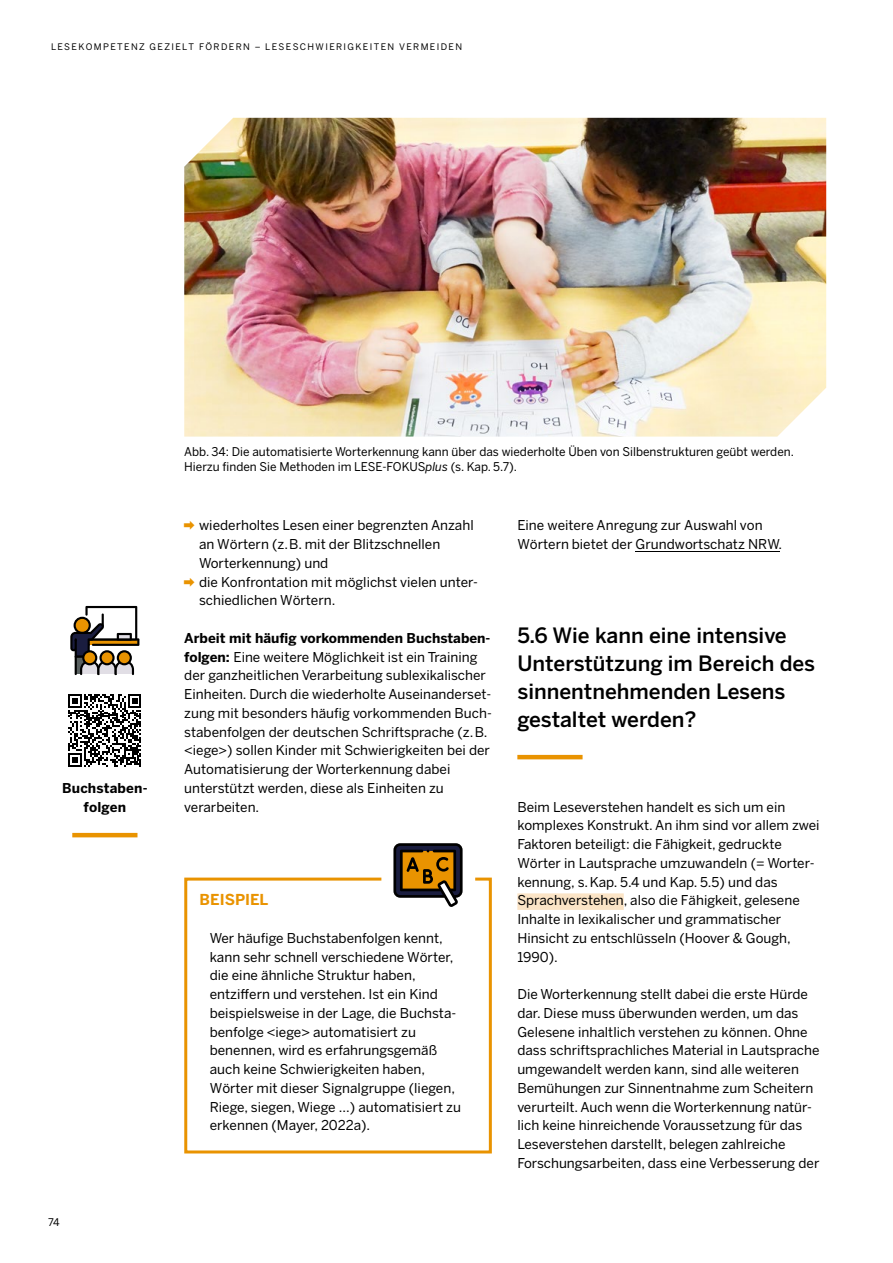
<style>
.page{position:relative;width:893px;height:1263px;background:#fff}
.page>*{position:absolute;margin:0;border:0;box-sizing:border-box;transform-origin:0 0}
.t1{font:500 21px/28px "Benton Sans";color:#000}
.t2{font:700 15px "Benton Sans";color:#e99300}
.t3{font:13.5px/18.8px "Benton Sans";color:#000}
.t4{font:700 13.5px/18.8px "Benton Sans";letter-spacing:.01em;color:#000;text-align:center}
.t5{font:12px/15px "Benton Sans";color:#000}
.t6{font:10.5px "Benton Sans";color:#000}
.t7{font:9px "Benton Sans";letter-spacing:.15em;color:#000}
.s1{font-style:italic}
.s2{font-family:"Apple SD Gothic Neo";font-weight:700;font-size:12px;color:#e99300}
.s3{font-weight:700}
</style>
<div class="page">
<hr style="left:72px;top:833px;width:65px;height:4px;background:#e99300">
<svg style="left:68px;top:694px;width:73px;height:73px"></svg>
<div style="left:517px;top:893px;width:107px;height:17px;background:#fbe4c6"></div>
<hr style="left:517px;top:755px;width:66px;height:4px;background:#e99300">
<img style="left:184px;top:118px;width:642px;height:319px">
<svg style="left:70px;top:606px;width:69px;height:69px"></svg>
<svg style="left:184px;top:877px;width:308px;height:277px"></svg>
<svg style="left:393px;top:843px;width:70px;height:64px;background:#7e6136"></svg>
<hr style="left:636px;top:551px;width:144px;height:1px;background:#000">
<p class="t7" style="left:51px;top:41px;width:413px">LESEKOMPETENZ GEZIELT FÖRDERN – LESESCHWIERIGKEITEN VERMEIDEN</p>
<p class="t4" style="left:62px;top:779px;width:87px">Buchstaben&shy;folgen</p>
<p class="t6" style="left:48px;top:1216px;width:13px">74</p>
<p class="t5" style="left:184px;top:444px;width:611px">Abb. 34: Die automatisierte Worterkennung kann über das wiederholte Üben von Silbenstrukturen geübt werden.<br>Hierzu fnden Sie Methoden im LESE-FOKUS<span class="s1">plus</span> (s. Kap. 5.7).</p>
<p class="t3" style="left:199px;top:516px;width:276px;text-indent:-15px"><span class="s2">➡</span> wiederholtes Lesen einer begrenzten Anzahl an Wörtern (z.B. mit der Blitzschnellen<br>Worterkennung) und</p>
<p class="t3" style="left:199px;top:572px;width:280px;text-indent:-15px"><span class="s2">➡</span> die Konfrontation mit möglichst vielen unter&shy;schiedlichen Wörtern.</p>
<p class="t3" style="left:184px;top:628px;width:309px"><span class="s3">Arbeit mit häufg vorkommenden Buchstaben&shy;folgen:</span> Eine weitere Möglichkeit ist ein Training der ganzheitlichen Verarbeitung sublexikalischer Einheiten. Durch die wiederholte Auseinanderset&shy;zung mit besonders häufg vorkommenden Buch&shy;stabenfolgen der deutschen Schriftsprache (z.B. &lt;iege&gt;) sollen Kinder mit Schwierigkeiten bei der Automatisierung der Worterkennung dabei unterstützt werden, diese als Einheiten zu verarbeiten.</p>
<h3 class="t2" style="left:200px;top:890px;width:70px">BEISPIEL</h3>
<p class="t3" style="left:210px;top:928px;width:253px">Wer häufge Buchstabenfolgen kennt, kann sehr schnell verschiedene Wörter, die eine ähnliche Struktur haben, entzifern und verstehen. Ist ein Kind beispielsweise in der Lage, die Buchsta&shy;benfolge &lt;iege&gt; automatisiert zu benennen, wird es erfahrungsgemäß auch keine Schwierigkeiten haben, Wörter mit dieser Signalgruppe (liegen, Riege, siegen, Wiege …) automatisiert zu erkennen (Mayer, 2022a).</p>
<p class="t3" style="left:517px;top:516px;width:266px">Eine weitere Anregung zur Auswahl von<br>Wörtern bietet der Grundwortschatz NRW.</p>
<h2 class="t1" style="left:517px;top:621px;width:299px">5.6 Wie kann eine intensive<br>Unterstützung im Bereich des sinnentnehmenden Lesens gestaltet werden?</h2>
<p class="t3" style="left:517px;top:797px;width:304px">Beim Leseverstehen handelt es sich um ein komplexes Konstrukt. An ihm sind vor allem zwei Faktoren beteiligt: die Fähigkeit, gedruckte Wörter in Lautsprache umzuwandeln (= Worter&shy;kennung, s. Kap. 5.4 und Kap. 5.5) und das Sprachverstehen, also die Fähigkeit, gelesene Inhalte in lexikalischer und grammatischer Hinsicht zu entschlüsseln (Hoover &amp; Gough, 1990).</p>
<p class="t3" style="left:517px;top:985px;width:304px">Die Worterkennung stellt dabei die erste Hürde dar. Diese muss überwunden werden, um das Gelesene inhaltlich verstehen zu können. Ohne dass schriftsprachliches Material in Lautsprache umgewandelt werden kann, sind alle weiteren Bemühungen zur Sinnentnahme zum Scheitern verurteilt. Auch wenn die Worterkennung natür&shy;lich keine hinreichende Voraussetzung für das Leseverstehen darstellt, belegen zahlreiche Forschungsarbeiten, dass eine Verbesserung der</p>
</div>
